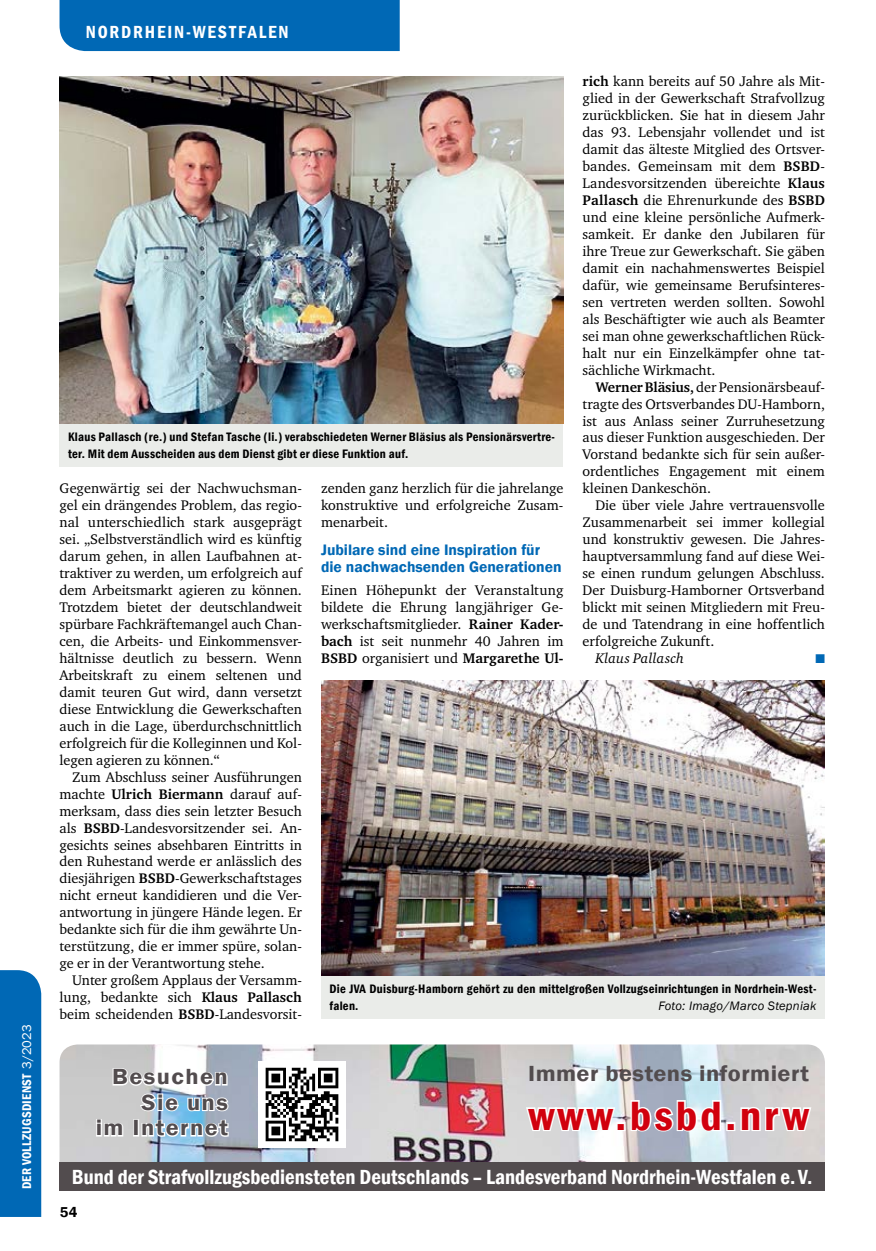
<style>
.page{position:relative;width:876px;height:1251px;background:#fff}
.page>*{position:absolute;margin:0;border:0;box-sizing:border-box;transform-origin:0 0}
.t1{font:600 condensed 42px "Franklin Gothic";letter-spacing:.07em;color:#d1010e;scale:1.07 1}
.t2{font:600 22.5px/25.5px "Franklin Gothic";letter-spacing:.045em;color:#524c4e;text-align:right;scale:1.08 1}
.t3{font:600 22.5px "Franklin Gothic";letter-spacing:.02em;color:#524c4e;scale:1.08 1}
.t4{font:600 condensed 21px "Franklin Gothic";color:#fff}
.t5{font:600 condensed 18px "Franklin Gothic";letter-spacing:.1em;color:#fff}
.t6{font:600 15.6px/17px "Franklin Gothic";color:#0068b5}
.t7{font:600 14.7px "Franklin Gothic";color:#000}
.t8{font:14.25px/17px "Charter ITC";color:#000;text-align:justify}
.t9{font:italic 14.25px "Charter ITC";letter-spacing:.005em;color:#000}
.t10{font:600 condensed 13.05px "Franklin Gothic";letter-spacing:.015em;color:#fff}
.t11{font:600 condensed 12.6px/17px "Franklin Gothic";letter-spacing:.02em;color:#000}
.t12{font:italic 12.6px "Franklin Gothic";letter-spacing:.02em;color:#000}
.t13{font:12.6px "Zapf Dingbats";color:#0068b5}
.s1{font-weight:400;font-stretch:normal}
.s2{font-weight:700}
</style>
<div class="page">
<div style="left:0;top:970px;width:41px;height:246px;background:#0068b5"></div>
<div style="left:60px;top:0;width:340px;height:51px;background:#0068b5"></div>
<img style="left:60px;top:1044px;width:765px;height:118px">
<img style="left:259px;top:1060px;width:86px;height:87px">
<svg style="left:524px;top:1099px;width:93px;height:37px"></svg>
<svg style="left:629px;top:1098px;width:94px;height:34px"></svg>
<div style="left:726px;top:1121px;width:9px;height:9px;border:3px solid #fff"></div>
<svg style="left:739px;top:1099px;width:74px;height:37px"></svg>
<svg style="left:111px;top:1066px;width:119px;height:46px"></svg>
<svg style="left:96px;top:1118px;width:28px;height:19px"></svg>
<div style="left:133px;top:1119px;width:6px;height:17px;border:2px solid #fff"></div>
<svg style="left:140px;top:1118px;width:90px;height:22px"></svg>
<div style="left:60px;top:1162px;width:765px;height:28px;background:#524c4e"></div>
<div style="left:60px;top:423px;width:503px;height:44px;background:#eaece9"></div>
<img style="left:60px;top:77px;width:503px;height:346px">
<div style="left:321px;top:975px;width:504px;height:43px;background:#eaece9"></div>
<img style="left:321px;top:680px;width:504px;height:295px">
<p class="t10" style="left:18px;top:1188px;width:166px;rotate:-90deg">DER VOLLZUGSDIENST <span class="s1">3/2023</span></p>
<p class="t5" style="left:86px;top:20px;width:204px">NORDRHEIN-WESTFALEN</p>
<p class="t8" style="left:583px;top:73px;width:244px"><span class="s2">rich</span> kann bereits auf 50 Jahre als Mit-</p>
<p class="t8" style="left:583px;top:90px;width:244px">glied in der Gewerkschaft Strafvollzug</p>
<p class="t8" style="left:583px;top:107px;width:244px">zurückblicken. Sie hat in diesem Jahr</p>
<p class="t8" style="left:583px;top:124px;width:244px">das 93. Lebensjahr vollendet und ist</p>
<p class="t8" style="left:583px;top:141px;width:244px">damit das älteste Mitglied des Ortsver-</p>
<p class="t8" style="left:583px;top:158px;width:244px">bandes. Gemeinsam mit dem <span class="s2">BSBD</span>-</p>
<p class="t8" style="left:583px;top:175px;width:244px">Landesvorsitzenden übereichte <span class="s2">Klaus</span></p>
<p class="t8" style="left:583px;top:191px;width:244px"><span class="s2">Pallasch</span> die Ehrenurkunde des <span class="s2">BSBD</span></p>
<p class="t8" style="left:583px;top:208px;width:244px">und eine kleine persönliche Aufmerk-</p>
<p class="t8" style="left:583px;top:225px;width:244px">samkeit. Er danke den Jubilaren für</p>
<p class="t8" style="left:583px;top:242px;width:244px">ihre Treue zur Gewerkschaft. Sie gäben</p>
<p class="t8" style="left:583px;top:259px;width:244px">damit ein nachahmenswertes Beispiel</p>
<p class="t8" style="left:583px;top:276px;width:244px">dafür, wie gemeinsame Berufsinteres-</p>
<p class="t8" style="left:583px;top:293px;width:244px">sen vertreten werden sollten. Sowohl</p>
<p class="t8" style="left:583px;top:310px;width:244px">als Beschäftigter wie auch als Beamter</p>
<p class="t8" style="left:583px;top:327px;width:244px">sei man ohne gewerkschaftlichen Rück-</p>
<p class="t8" style="left:583px;top:344px;width:244px">halt nur ein Einzelkämpfer ohne tat-</p>
<p class="t8" style="left:583px;top:361px;width:134px">sächliche Wirkmacht.</p>
<p class="t8" style="left:595px;top:378px;width:231px"><span class="s2">Werner Bläsius,</span> der Pensionärsbeauf-</p>
<p class="t8" style="left:583px;top:395px;width:244px">tragte des Ortsverbandes DU-Hamborn,</p>
<p class="t8" style="left:583px;top:412px;width:244px">ist aus Anlass seiner Zurruhesetzung</p>
<p class="t8" style="left:583px;top:429px;width:244px">aus dieser Funktion ausgeschieden. Der</p>
<p class="t8" style="left:583px;top:446px;width:244px">Vorstand bedankte sich für sein außer-</p>
<p class="t8" style="left:583px;top:463px;width:244px">ordentliches Engagement mit einem</p>
<p class="t8" style="left:583px;top:480px;width:130px">kleinen Dankeschön.</p>
<p class="t8" style="left:595px;top:497px;width:231px">Die über viele Jahre vertrauensvolle</p>
<p class="t8" style="left:583px;top:514px;width:244px">Zusammenarbeit sei immer kollegial</p>
<p class="t8" style="left:583px;top:530px;width:244px">und konstruktiv gewesen. Die Jahres-</p>
<p class="t8" style="left:583px;top:547px;width:244px">hauptversammlung fand auf diese Wei-</p>
<p class="t8" style="left:583px;top:564px;width:244px">se einen rundum gelungen Abschluss.</p>
<p class="t8" style="left:583px;top:581px;width:244px">Der Duisburg-Hamborner Ortsverband</p>
<p class="t8" style="left:583px;top:598px;width:244px">blickt mit seinen Mitgliedern mit Freu-</p>
<p class="t8" style="left:583px;top:615px;width:244px">de und Tatendrang in eine hoffentlich</p>
<p class="t8" style="left:583px;top:632px;width:133px">erfolgreiche Zukunft.</p>
<p class="t9" style="left:595px;top:649px;width:90px">Klaus Pallasch</p>
<p class="t13" style="left:815px;top:652px;width:11px">■</p>
<p class="t11" style="left:68px;top:428px;width:488px">Klaus Pallasch (re.) und Stefan Tasche (li.) verabschiedeten Werner Bläsius als Pensionärsvertre&shy;ter. Mit dem Ausscheiden aus dem Dienst gibt er diese Funktion auf.</p>
<p class="t8" style="left:321px;top:480px;width:244px">zenden ganz herzlich für die jahrelange konstruktive und erfolgreiche Zusam&shy;menarbeit.</p>
<p class="t6" style="left:321px;top:541px;width:242px">Jubilare sind eine Inspiration für die nachwachsenden Generationen</p>
<p class="t8" style="left:321px;top:581px;width:244px">Einen Höhepunkt der Veranstaltung bildete die Ehrung langjähriger Ge&shy;werkschaftsmitglieder. <span class="s2">Rainer Kader&shy;bach</span> ist seit nunmehr 40 Jahren im <span class="s2">BSBD</span> organisiert und <span class="s2">Margarethe Ul-</span></p>
<p class="t8" style="left:60px;top:480px;width:244px">Gegenwärtig sei der Nachwuchsman-</p>
<p class="t8" style="left:60px;top:497px;width:243px">gel ein drängendes Problem, das regio-</p>
<p class="t8" style="left:60px;top:514px;width:244px">nal unterschiedlich stark ausgeprägt</p>
<p class="t8" style="left:60px;top:531px;width:244px">sei. „Selbstverständlich wird es künftig</p>
<p class="t8" style="left:60px;top:548px;width:244px">darum gehen, in allen Laufbahnen at-</p>
<p class="t8" style="left:60px;top:564px;width:244px">traktiver zu werden, um erfolgreich auf</p>
<p class="t8" style="left:60px;top:581px;width:244px">dem Arbeitsmarkt agieren zu können.</p>
<p class="t8" style="left:60px;top:598px;width:244px">Trotzdem bietet der deutschlandweit</p>
<p class="t8" style="left:60px;top:615px;width:244px">spürbare Fachkräftemangel auch Chan-</p>
<p class="t8" style="left:60px;top:632px;width:244px">cen, die Arbeits- und Einkommensver-</p>
<p class="t8" style="left:60px;top:649px;width:244px">hältnisse deutlich zu bessern. Wenn</p>
<p class="t8" style="left:60px;top:666px;width:244px">Arbeitskraft zu einem seltenen und</p>
<p class="t8" style="left:60px;top:683px;width:244px">damit teuren Gut wird, dann versetzt</p>
<p class="t8" style="left:60px;top:700px;width:244px">diese Entwicklung die Gewerkschaften</p>
<p class="t8" style="left:60px;top:717px;width:244px">auch in die Lage, überdurchschnittlich</p>
<p class="t8" style="left:60px;top:734px;width:244px">erfolgreich für die Kolleginnen und Kol-</p>
<p class="t8" style="left:60px;top:751px;width:162px">legen agieren zu können.“</p>
<p class="t8" style="left:72px;top:768px;width:231px">Zum Abschluss seiner Ausführungen</p>
<p class="t8" style="left:60px;top:785px;width:244px">machte <span class="s2">Ulrich Biermann</span> darauf auf-</p>
<p class="t8" style="left:60px;top:802px;width:244px">merksam, dass dies sein letzter Besuch</p>
<p class="t8" style="left:60px;top:819px;width:244px">als <span class="s2">BSBD</span>-Landesvorsitzender sei. An-</p>
<p class="t8" style="left:60px;top:836px;width:244px">gesichts seines absehbaren Eintritts in</p>
<p class="t8" style="left:60px;top:852px;width:244px">den Ruhestand werde er anlässlich des</p>
<p class="t8" style="left:60px;top:869px;width:244px">diesjährigen <span class="s2">BSBD</span>-Gewerkschaftstages</p>
<p class="t8" style="left:60px;top:886px;width:244px">nicht erneut kandidieren und die Ver-</p>
<p class="t8" style="left:60px;top:903px;width:244px">antwortung in jüngere Hände legen. Er</p>
<p class="t8" style="left:60px;top:920px;width:244px">bedankte sich für die ihm gewährte Un-</p>
<p class="t8" style="left:60px;top:937px;width:244px">terstützung, die er immer spüre, solan-</p>
<p class="t8" style="left:60px;top:954px;width:207px">ge er in der Verantwortung stehe.</p>
<p class="t8" style="left:72px;top:971px;width:231px">Unter großem Applaus der Versamm-</p>
<p class="t8" style="left:60px;top:988px;width:244px">lung, bedankte sich <span class="s2">Klaus Pallasch</span></p>
<p class="t8" style="left:60px;top:1005px;width:243px">beim scheidenden <span class="s2">BSBD</span>-Landesvorsit-</p>
<p class="t11" style="left:330px;top:979px;width:488px">Die JVA Duisburg-Hamborn gehört zu den mittelgroßen Vollzugseinrichtungen in Nordrhein-West&shy;falen.</p>
<p class="t12" style="left:658px;top:997px;width:160px">Foto: Imago/Marco Stepniak</p>
<p class="t3" style="left:528px;top:1059px;width:261px">Immer bestens informiert</p>
<p class="t2" style="left:96px;top:1064px;width:124px">Besuchen<br>Sie uns<br>im Internet</p>
<p class="t4" style="left:72px;top:1162px;width:742px">Bund der Strafvollzugsbediensteten Deutschlands – Landesverband Nordrhein-Westfalen e. V.</p>
<p class="t1" style="left:528px;top:1087px;width:264px">www.bsbd.nrw</p>
<p class="t7" style="left:60px;top:1202px;width:19px">54</p>
</div>
